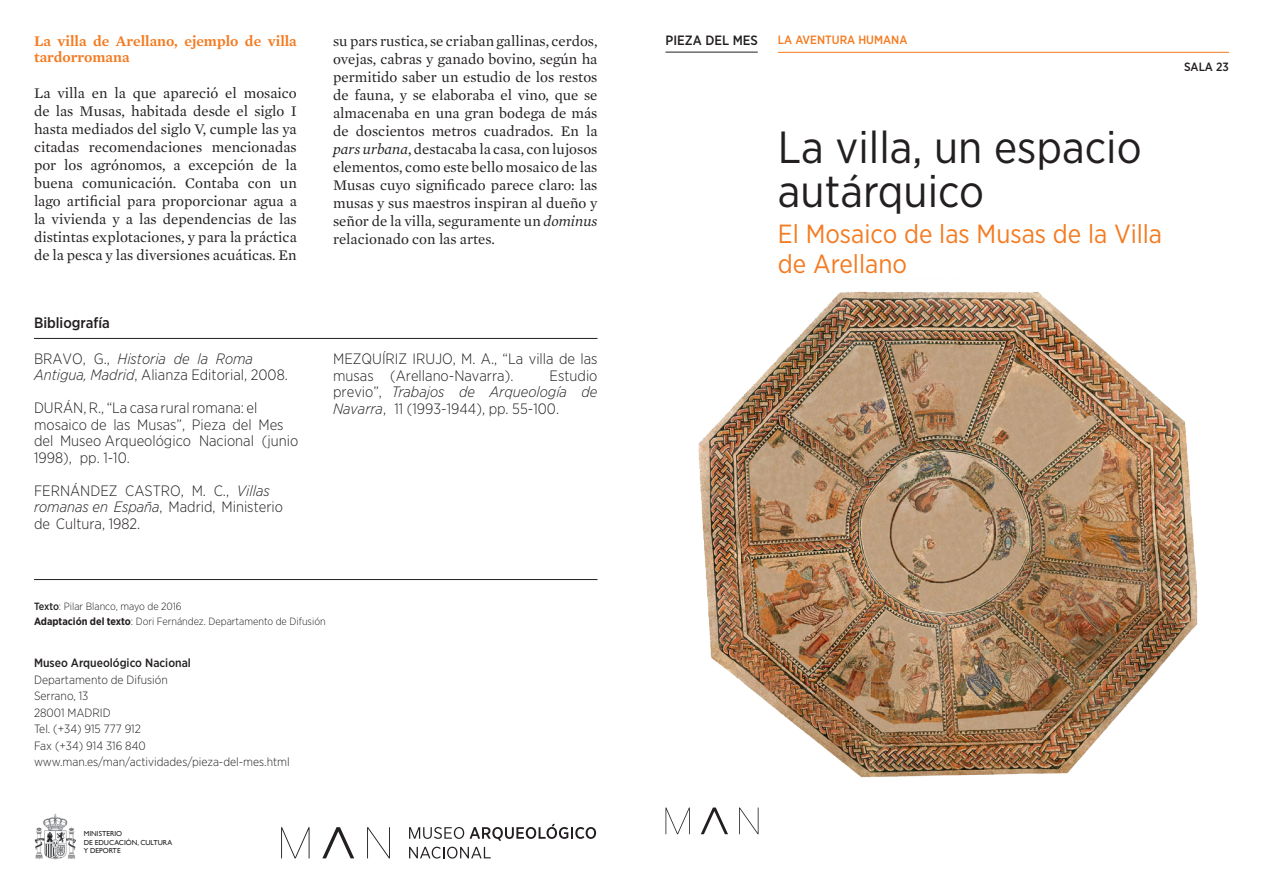
<style>
.page{position:relative;width:1263px;height:893px;background:#fff}
.page>*{position:absolute;margin:0;border:0;box-sizing:border-box;transform-origin:0 0}
.t1{font:45px/43.5px "Gotham Narrow";color:#231f20}
.t2{font:26.25px/30px "Gotham Narrow";color:#f47b21}
.Estilo_de_párrafo_2{font:15px/18px "Mercury Text G1 Roman";color:#231f20;text-align:justify}
.t3{font:300 15px/16.5px "Gotham Narrow";color:#231f20}
.Estilo_de_párrafo_2-2{font:600 15px/16.5px "Mercury Text G1";color:#f47b21}
.t4{font:500 15px "Gotham Narrow";color:#231f20}
.t5{font:500 13.5px "Gotham Narrow";color:#231f20}
.t6{font:300 12px "Gotham Narrow";color:#231f20}
.t7{font:500 12px "Gotham Narrow";color:#231f20}
.t8{font:500 12px "Gotham Narrow";color:#f47b21}
.t9{font:300 10.5px "Gotham Narrow";color:#231f20}
.t10{font:7.2px "Gill Sans";color:#231f20}
.s1{font-style:italic}
.s2{font-family:"Mercury Text G1";font-style:italic}
.s3{font-weight:500}
.s4{font-weight:700}
</style>
<div class="page">
<svg style="left:665px;top:807px;width:25px;height:27px"></svg>
<svg style="left:701px;top:807px;width:27px;height:27px"></svg>
<svg style="left:739px;top:807px;width:19px;height:27px"></svg>
<hr style="left:778px;top:52px;width:451px;height:1px;background:#f47b21">
<hr style="left:665px;top:52px;width:93px;height:1px;background:#231f20">
<svg style="left:281px;top:827px;width:28px;height:31px"></svg>
<svg style="left:322px;top:827px;width:32px;height:31px"></svg>
<svg style="left:367px;top:827px;width:23px;height:31px"></svg>
<svg style="left:409px;top:827px;width:55px;height:12px"></svg>
<svg style="left:409px;top:847px;width:82px;height:12px"></svg>
<svg style="left:470px;top:824px;width:126px;height:17px"></svg>
<hr style="left:34px;top:338px;width:563px;height:1px;background:#231f20">
<img style="left:34px;top:814px;width:42px;height:45px">
<img style="left:698px;top:291px;width:500px;height:487px">
<hr style="left:34px;top:579px;width:563px;height:1px;background:#231f20">
<p class="Estilo_de_párrafo_2-2" style="left:34px;top:32px;width:264px">La villa de Arellano, ejemplo de villa tardorromana</p>
<p class="Estilo_de_párrafo_2" style="left:34px;top:84px;width:264px">La villa en la que apareció el mosaico de las Musas, habitada desde el siglo I hasta mediados del siglo V, cumple las ya citadas recomendaciones mencionadas por los agrónomos, a excepción de la buena comunicación. Contaba con un lago artificial para proporcionar agua a la vivienda y a las dependencias de las distintas explotaciones, y para la práctica de la pesca y las diversiones acuáticas. En</p>
<p class="t4" style="left:34px;top:313px;width:77px">Bibliografía</p>
<p class="t3" style="left:34px;top:350px;width:255px">BRAVO, G., <span class="s1">Historia de la Roma<br>Antigua, Madrid</span>, Alianza Editorial, 2008.</p>
<p class="t3" style="left:34px;top:399px;width:266px">DURÁN, R., “La casa rural romana: el mosaico de las Musas”, Pieza del Mes del Museo Arqueológico Nacional (junio<br>1998), pp. 1-10.</p>
<p class="t3" style="left:34px;top:482px;width:250px">FERNÁNDEZ CASTRO, M. C., <span class="s1">Villas romanas en España</span>, Madrid, Ministerio de Cultura, 1982.</p>
<p class="Estilo_de_párrafo_2" style="left:333px;top:32px;width:266px">su pars rustica, se criaban gallinas, cerdos, ovejas, cabras y ganado bovino, según ha permitido saber un estudio de los restos de fauna, y se elaboraba el vino, que se almacenaba en una gran bodega de más de doscientos metros cuadrados. En la <span class="s2">pars urbana</span>, destacaba la casa, con lujosos elementos, como este bello mosaico de las Musas cuyo significado parece claro: las musas y sus maestros inspiran al dueño y señor de la villa, seguramente un <span class="s2">dominus </span>relacionado con las artes.</p>
<p class="t3" style="left:333px;top:350px;width:266px">MEZQUÍRIZ IRUJO, M. A., “La villa de las musas (Arellano-Navarra).</p>
<p class="t3" style="left:333px;top:367px;width:266px;text-align:justify;text-indent:216px">Estudio previo”, <span class="s1">Trabajos de Arqueología de Navarra</span>, 11 (1993-1944), pp. 55-100.</p>
<p class="t9" style="left:34px;top:600px;width:149px"><span class="s3">Texto</span>: Pilar Blanco, mayo de 2016</p>
<p class="t9" style="left:34px;top:615px;width:293px"><span class="s4">Adaptación del texto</span>: Dori Fernández. Departamento de Difusión</p>
<p class="t7" style="left:34px;top:655px;width:158px">Museo Arqueológico Nacional</p>
<p class="t6" style="left:34px;top:672px;width:135px">Departamento de Difusión</p>
<p class="t6" style="left:34px;top:688px;width:56px">Serrano, 13</p>
<p class="t6" style="left:34px;top:705px;width:78px">28001 MADRID</p>
<p class="t6" style="left:34px;top:721px;width:108px">Tel. (+34) 915 777 912</p>
<p class="t6" style="left:34px;top:738px;width:113px">Fax (+34) 914 316 840</p>
<p class="t6" style="left:34px;top:754px;width:257px">www.man.es/man/actividades/pieza-del-mes.html</p>
<p class="t10" style="left:84px;top:829px;width:40px">MINISTERIO</p>
<p class="t10" style="left:84px;top:838px;width:90px">DE EDUCACIÓN, CULTURA</p>
<p class="t10" style="left:84px;top:847px;width:38px">Y DEPORTE</p>
<p class="t5" style="left:665px;top:32px;width:94px">pieza del mes</p>
<p class="t8" style="left:778px;top:32px;width:129px">LA aventura humana</p>
<p class="t1" style="left:778px;top:125px;width:365px">La villa, un espacio autárquico</p>
<p class="t2" style="left:778px;top:218px;width:386px">El Mosaico de las Musas de la Villa de Arellano</p>
<p class="t7" style="left:1184px;top:59px;width:46px">SALA 23</p>
</div>
